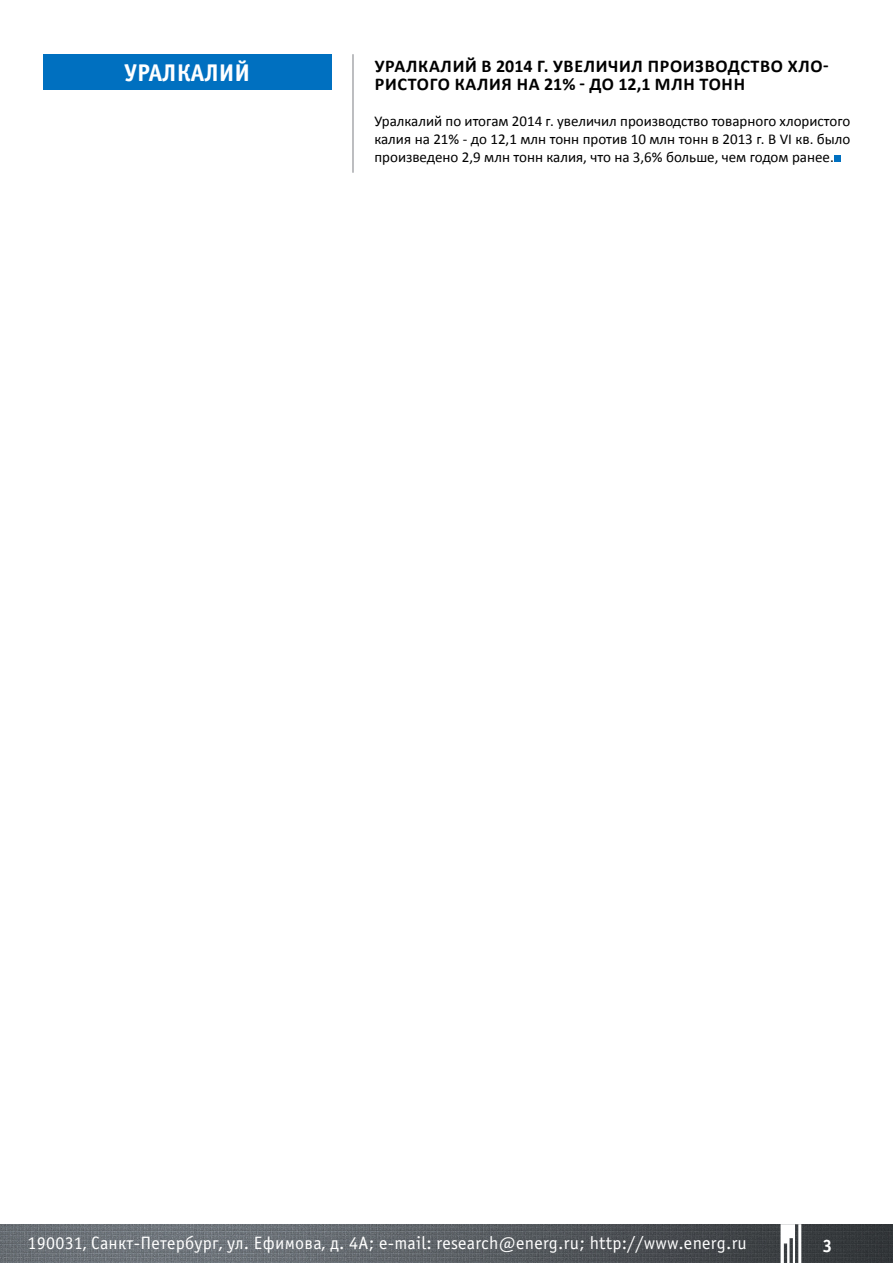
<style>
.page{position:relative;width:893px;height:1263px;background:#fff}
.page>*{position:absolute;margin:0;border:0;box-sizing:border-box;transform-origin:0 0}
.t1{font:700 24.15px "Officina Sans C";color:#fff}
.t2{font:18px "Officina Sans C";letter-spacing:.015em;color:#fff}
.t3{font:700 18px "Calibri";color:#000}
.t4{font:700 18px "Officina Sans C";color:#fff}
.t5{font:15px/18px "Calibri";color:#000;text-align:justify}
</style>
<div class="page">
<img style="left:0;top:1224px;width:893px;height:39px">
<hr style="left:352px;top:54px;width:2px;height:119px;background:#a7a9ac">
<div style="left:43px;top:54px;width:289px;height:36px;background:#0070c0"></div>
<svg style="left:781px;top:1224px;width:20px;height:39px"></svg>
<div style="left:834px;top:155px;width:7px;height:7px;background:#0070c0"></div>
<h1 class="t1" style="left:124px;top:59px;width:127px">Уралкалий</h1>
<p class="t3" style="left:375px;top:55px;width:23px">Уралкалий</p>
<p class="t3" style="left:482px;top:55px;width:84px">в 2014 г. увели</p>
<p class="t3" style="left:608px;top:55px;width:52px">чил производство</p>
<p class="t3" style="left:788px;top:55px;width:42px">хло-</p>
<p class="t3" style="left:375px;top:73px;width:12px">ристого</p>
<p class="t3" style="left:455px;top:73px;width:12px">калия</p>
<p class="t3" style="left:517px;top:73px;width:152px">на 21% - до 12,1 млн</p>
<p class="t3" style="left:699px;top:73px;width:13px">тонн</p>
<p class="t5" style="left:374px;top:112px;width:478px">Уралкалий по итогам 2014 г. увеличил производство товарного хлористого калия на 21% - до 12,1 млн тонн против 10 млн тонн в 2013 г. В VI кв. было произведено 2,9 млн тонн калия, что на 3,6% больше, чем годом ранее.</p>
<p class="t2" style="left:28px;top:1233px;width:721px">190031, Санкт-Петербург, ул. Ефимова, д. 4А; e-mail: research@energ.ru; http://www.energ.ru</p>
<p class="t4" style="left:822px;top:1236px;width:12px">3</p>
</div>
